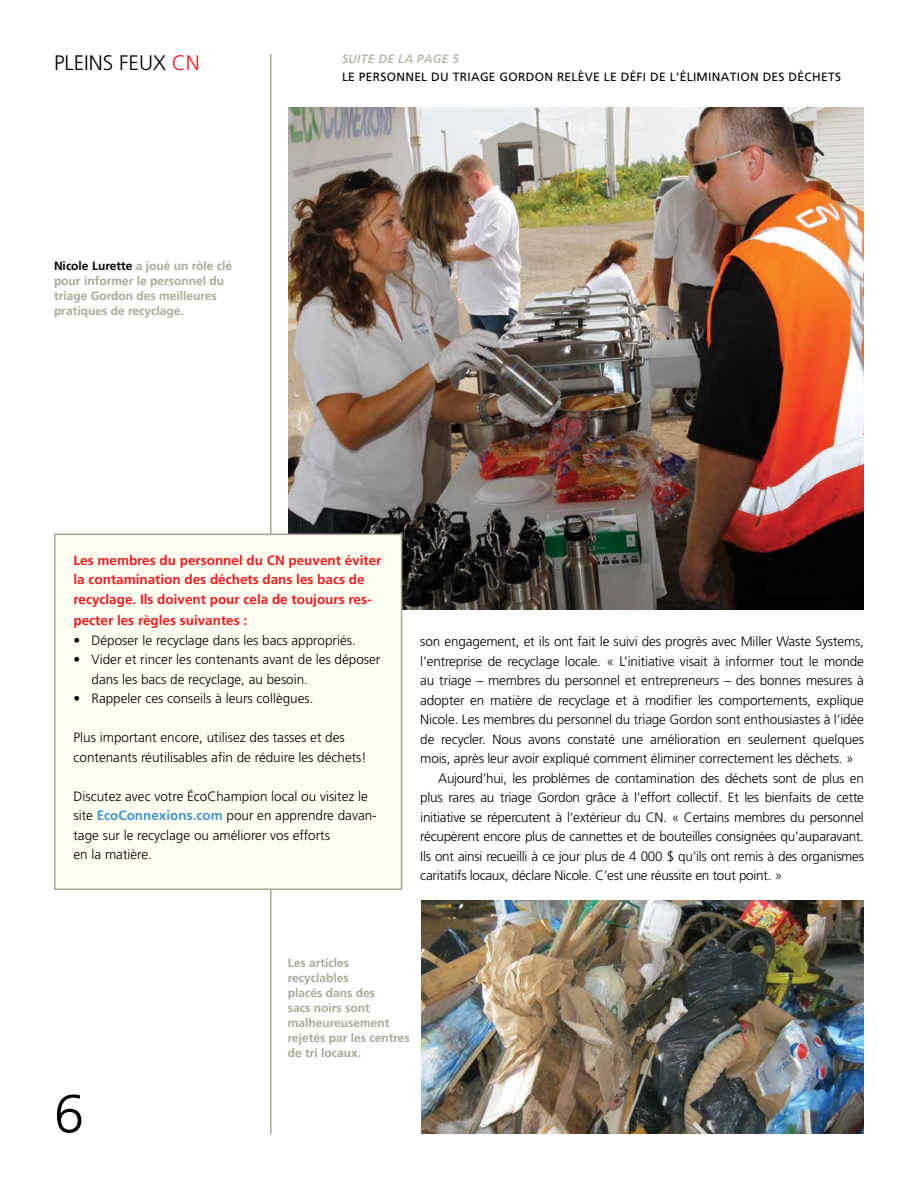
<style>
.page{position:relative;width:918px;height:1188px;background:#fff}
.page>*{position:absolute;margin:0;border:0;box-sizing:border-box;transform-origin:0 0}
.t1{font:300 54px "Frutiger LT Std";color:#000}
.t2{font:300 21px "Frutiger LT Std";color:#000}
.t3{font:300 13.5px/19.5px "Frutiger LT Std";letter-spacing:-.01em;color:#000}
.t4{font:700 13.5px/19.5px "Frutiger LT Std";color:#ed1d24}
.t5{font:700 12px/15px "Frutiger LT Std";color:#a9a898}
.t6{font:12px "Frutiger LT Std";letter-spacing:.025em;color:#000}
.t7{font:italic 12px "Frutiger LT Std";letter-spacing:.025em;color:#a9a898}
.s1{color:#ed1d24}
.s2{color:#000}
.s3{font-weight:700;color:#4495d1}
</style>
<div class="page">
<hr style="left:270px;top:54px;width:2px;height:1080px;background:#a9a898">
<img style="left:288px;top:107px;width:576px;height:502px">
<div style="left:55px;top:534px;width:347px;height:355px;background:#fffef0"></div>
<div style="left:54px;top:534px;width:348px;height:356px;border:2px solid #a9a898"></div>
<img style="left:421px;top:900px;width:443px;height:234px">
<h2 class="t2" style="left:54px;top:51px;width:147px">PLEINS FEUX <span class="s1">CN</span></h2>
<p class="t5" style="left:54px;top:259px;width:180px"><span class="s2">Nicole Lurette</span> a joué un rôle clé pour informer le personnel du triage Gordon des meilleures pratiques de recyclage.</p>
<p class="t7" style="left:342px;top:52px;width:119px">SUITE DE LA PAGE 5</p>
<p class="t6" style="left:342px;top:70px;width:501px">LE PERSONNEL DU TRIAGE GORDON RELÈVE LE DÉFI DE L’ÉLIMINATION DES DÉCHETS</p>
<p class="t4" style="left:74px;top:550px;width:310px">Les membres du personnel du CN peuvent éviter la contamination des déchets dans les bacs de recyclage. Ils doivent pour cela de toujours res-</p>
<p class="t4" style="left:74px;top:611px;width:175px">pecter les règles suivantes :</p>
<p class="t3" style="left:74px;top:631px;width:284px">• Déposer le recyclage dans les bacs appropriés.</p>
<p class="t3" style="left:91px;top:650px;width:290px;text-indent:-18px">• Vider et rincer les contenants avant de les déposer dans les bacs de recyclage, au besoin.</p>
<p class="t3" style="left:74px;top:689px;width:242px">• Rappeler ces conseils à leurs collègues.</p>
<p class="t3" style="left:74px;top:728px;width:295px">Plus important encore, utilisez des tasses et des contenants réutilisables afin de réduire les déchets!</p>
<p class="t3" style="left:74px;top:787px;width:305px">Discutez avec votre ÉcoChampion local ou visitez le site <span class="s3">EcoConnexions.com</span> pour en apprendre davan&shy;tage sur le recyclage ou améliorer vos efforts<br>en la matière.</p>
<p class="t3" style="left:420px;top:632px;width:445px">son engagement, et ils ont fait le suivi des progrès avec Miller Waste Systems,</p>
<p class="t3" style="left:420px;top:652px;width:445px">l’entreprise de recyclage locale. « L’initiative visait à informer tout le monde</p>
<p class="t3" style="left:420px;top:671px;width:445px">au triage – membres du personnel et entrepreneurs – des bonnes mesures à</p>
<p class="t3" style="left:420px;top:691px;width:445px">adopter en matière de recyclage et à modifier les comportements, explique</p>
<p class="t3" style="left:420px;top:710px;width:445px">Nicole. Les membres du personnel du triage Gordon sont enthousiastes à l’idée</p>
<p class="t3" style="left:420px;top:730px;width:445px">de recycler. Nous avons constaté une amélioration en seulement quelques</p>
<p class="t3" style="left:420px;top:749px;width:435px">mois, après leur avoir expliqué comment éliminer correctement les déchets. »</p>
<p class="t3" style="left:438px;top:769px;width:427px">Aujourd’hui, les problèmes de contamination des déchets sont de plus en</p>
<p class="t3" style="left:420px;top:788px;width:445px">plus rares au triage Gordon grâce à l’effort collectif. Et les bienfaits de cette</p>
<p class="t3" style="left:420px;top:808px;width:445px">initiative se répercutent à l’extérieur du CN. « Certains membres du personnel</p>
<p class="t3" style="left:420px;top:827px;width:445px">récupèrent encore plus de cannettes et de bouteilles consignées qu’auparavant.</p>
<p class="t3" style="left:420px;top:847px;width:445px">Ils ont ainsi recueilli à ce jour plus de 4 000 $ qu’ils ont remis à des organismes</p>
<p class="t3" style="left:420px;top:866px;width:363px">caritatifs locaux, déclare Nicole. C’est une réussite en tout point. »</p>
<h1 class="t1" style="left:54px;top:1083px;width:32px">6</h1>
<p class="t5" style="left:288px;top:955px;width:124px">Les articles recyclables<br>placés dans des<br>sacs noirs sont malheureusement rejetés par les centres de tri locaux.</p>
</div>
